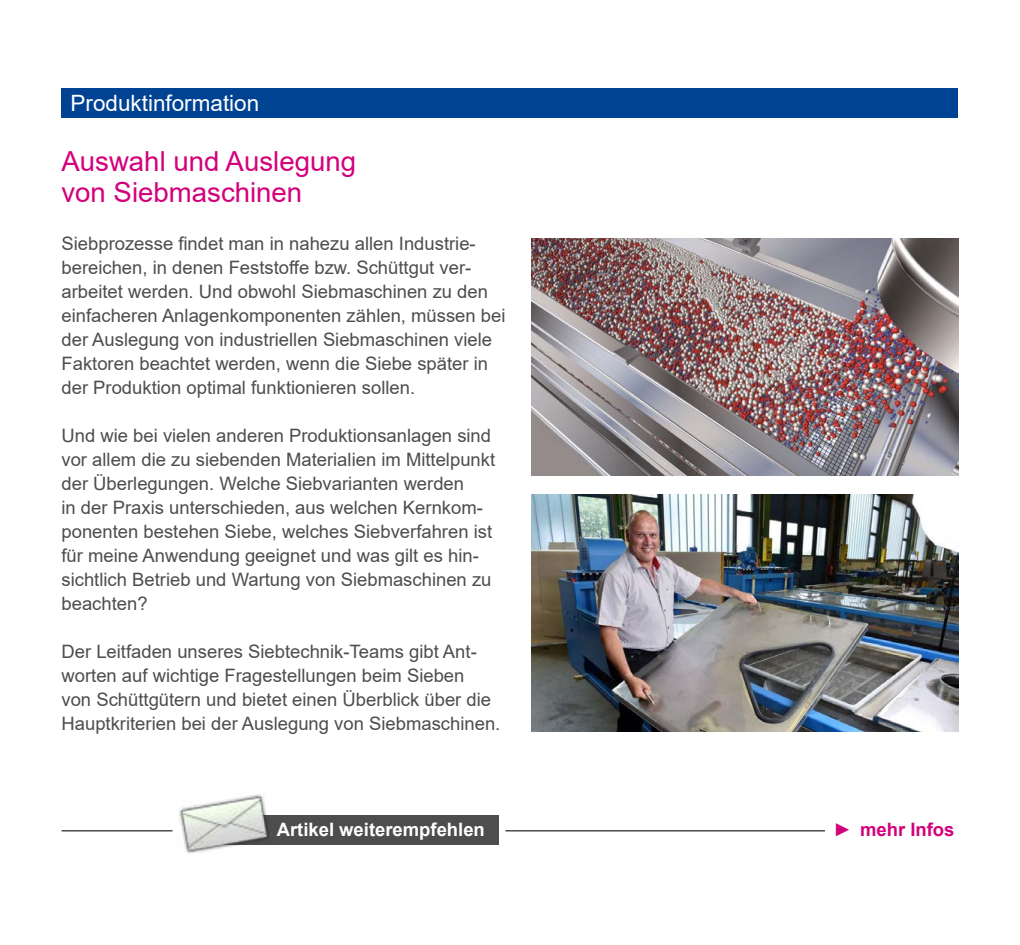
<style>
.page{position:relative;width:1020px;height:945px;background:#fff}
.page>*{position:absolute;margin:0;border:0;box-sizing:border-box;transform-origin:0 0}
.t1{font:27.6px/31.5px "Arial";color:#d3007b}
.t2{font:22.5px "Arial";color:#fff}
.t3{font:18.45px/24px "Arial";color:#4d4d4d}
.t4{font:700 18.45px "Arial";color:#fff}
.t5{font:700 18.45px "Arial";color:#d3007b}
</style>
<div class="page">
<div style="left:62px;top:88px;width:896px;height:30px;background:#004393"></div>
<hr style="left:62px;top:830px;width:110px;height:2px;background:#4d4d4d">
<hr style="left:506px;top:830px;width:319px;height:2px;background:#4d4d4d">
<div style="left:199px;top:815px;width:300px;height:30px;background:#4d4d4d"></div>
<img style="left:169px;top:794px;width:100px;height:60px">
<img style="left:531px;top:495px;width:427px;height:237px">
<img style="left:531px;top:239px;width:427px;height:237px">
<p class="t2" style="left:70px;top:87px;width:190px">Produktinformation</p>
<h1 class="t1" style="left:62px;top:145px;width:296px">Auswahl und Auslegung von Siebmaschinen</h1>
<p class="t3" style="left:62px;top:232px;width:446px">Siebprozesse findet man in nahezu allen Industrie&shy;bereichen, in denen Feststoffe bzw. Schüttgut ver&shy;arbeitet werden. Und obwohl Siebmaschinen zu den einfacheren Anlagenkomponenten zählen, müssen bei der Auslegung von industriellen Siebmaschinen viele Faktoren beachtet werden, wenn die Siebe später in der Produktion optimal funktionieren sollen.</p>
<p class="t3" style="left:62px;top:424px;width:435px">Und wie bei vielen anderen Produktionsanlagen sind vor allem die zu siebenden Materialien im Mittelpunkt der Überlegungen. Welche Siebvarianten werden<br>in der Praxis unterschieden, aus welchen Kernkom&shy;ponenten bestehen Siebe, welches Siebverfahren ist für meine Anwendung geeignet und was gilt es hin&shy;sichtlich Betrieb und Wartung von Siebmaschinen zu beachten?</p>
<p class="t3" style="left:62px;top:640px;width:440px">Der Leitfaden unseres Siebtechnik-Teams gibt Ant&shy;worten auf wichtige Fragestellungen beim Sieben<br>von Schüttgütern und bietet einen Überblick über die Hauptkriterien bei der Auslegung von Siebmaschinen.</p>
<p class="t4" style="left:277px;top:817px;width:210px">Artikel weiterempfehlen</p>
<p class="t5" style="left:834px;top:816px;width:122px">► mehr Infos</p>
</div>
